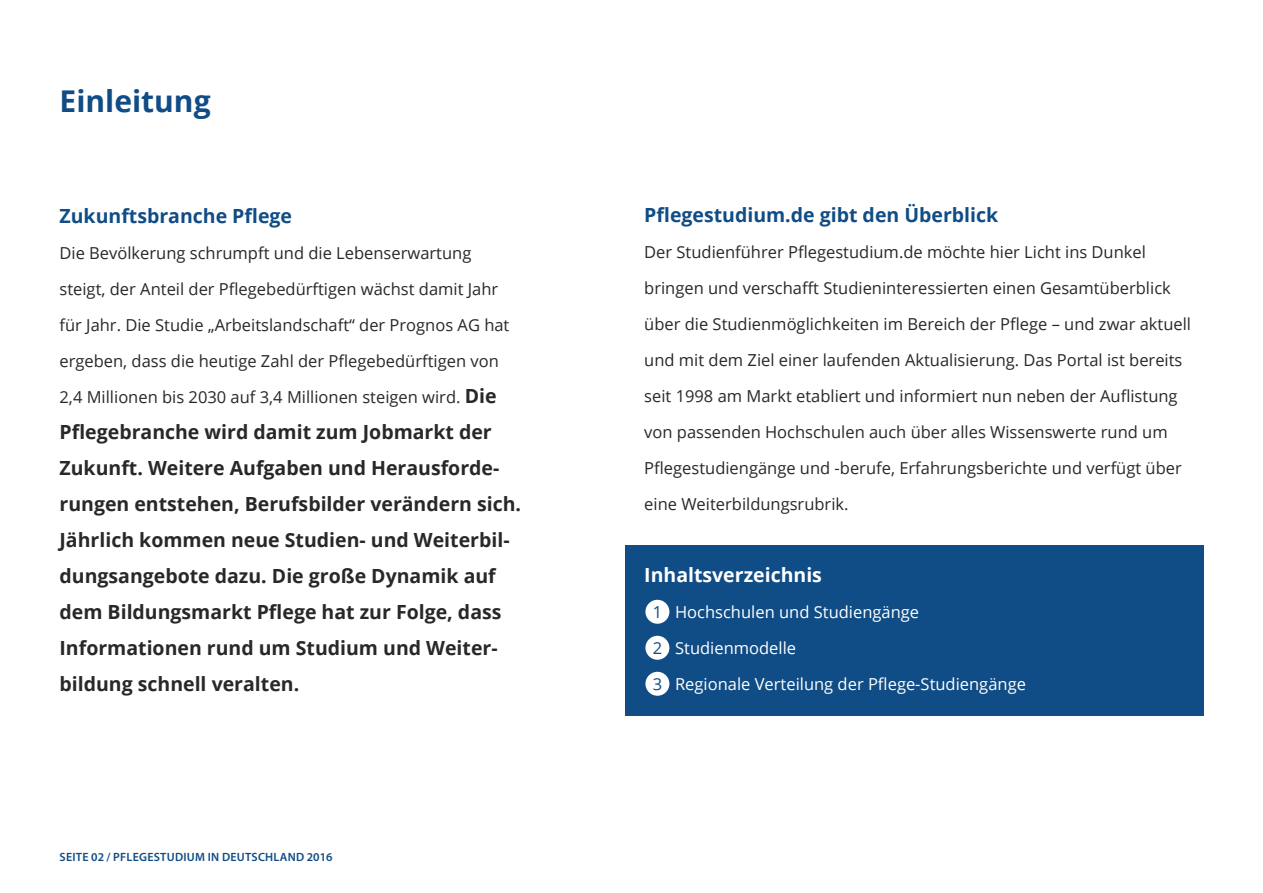
<style>
.page{position:relative;width:1263px;height:893px;background:#fff}
.page>*{position:absolute;margin:0;border:0;box-sizing:border-box;transform-origin:0 0}
.t1{font:700 30px "Open Sans";color:#104c85}
.t2{font:700 19.5px/36px "Open Sans";color:#282827}
.t3{font:700 19.5px "Open Sans";color:#104c85}
.t4{font:700 19.5px "Open Sans";color:#fff}
.t5{font:16.5px/36px "Open Sans";color:#282827}
.t6{font:16.5px/36px "Open Sans";color:#fff}
.t7{font:600 12px "Myriad Pro";letter-spacing:.02em;color:#104c85}
.s1{font-weight:700;font-size:19.5px}
.s2{color:#104c85}
</style>
<div class="page">
<div style="left:625px;top:546px;width:578px;height:170px;background:#104c85"></div>
<div style="left:645px;top:600px;width:24px;height:24px;background:#fff;border-radius:50%"></div>
<div style="left:645px;top:636px;width:24px;height:24px;background:#fff;border-radius:50%"></div>
<div style="left:645px;top:672px;width:24px;height:24px;background:#fff;border-radius:50%"></div>
<h1 class="t1" style="left:60px;top:80px;width:153px">Einleitung</h1>
<p class="t3" style="left:60px;top:202px;width:234px">Zukunftsbranche Pflege</p>
<p class="t5" style="left:60px;top:234px;width:451px">Die Bevölkerung schrumpft und die Lebenserwartung steigt, der Anteil der Pflegebedürftigen wächst damit Jahr für Jahr. Die Studie „Arbeitslandschaft“ der Prognos AG hat ergeben, dass die heutige Zahl der Pflegebedürftigen von 2,4 Millionen bis 2030 auf 3,4 Millionen steigen wird. <span class="s1">Die</span></p>
<p class="t2" style="left:60px;top:413px;width:463px">Pflegebranche wird damit zum Jobmarkt der Zukunft. Weitere Aufgaben und Herausforde&shy;rungen entstehen, Berufsbilder verändern sich.<br>Jährlich kommen neue Studien- und Weiterbil&shy;dungsangebote dazu. Die große Dynamik auf dem Bildungsmarkt Pflege hat zur Folge, dass Informationen rund um Studium und Weiter&shy;bildung schnell veralten.</p>
<p class="t7" style="left:60px;top:849px;width:274px">SEITE 02 / PFLEGESTUDIUM IN DEUTSCHLAND 2016</p>
<p class="t3" style="left:644px;top:201px;width:355px">Pflegestudium.de gibt den Überblick</p>
<p class="t5" style="left:644px;top:234px;width:548px">Der Studienführer Pflegestudium.de möchte hier Licht ins Dunkel bringen und verschafft Studieninteressierten einen Gesamtüberblick über die Studienmöglichkeiten im Bereich der Pflege – und zwar aktuell und mit dem Ziel einer laufenden Aktualisierung. Das Portal ist bereits seit 1998 am Markt etabliert und informiert nun neben der Auflistung von passenden Hochschulen auch über alles Wissenswerte rund um Pflegestudiengänge und -berufe, Erfahrungsberichte und verfügt über eine Weiterbildungsrubrik.</p>
<p class="t4" style="left:644px;top:561px;width:179px">Inhaltsverzeichnis</p>
<p class="t6" style="left:653px;top:594px;width:375px"><span class="s2">1</span> Hochschulen und Studiengänge<br><span class="s2">2</span> Studienmodelle<br><span class="s2">3</span> Regionale Verteilung der Pflege-Studiengänge</p>
</div>
